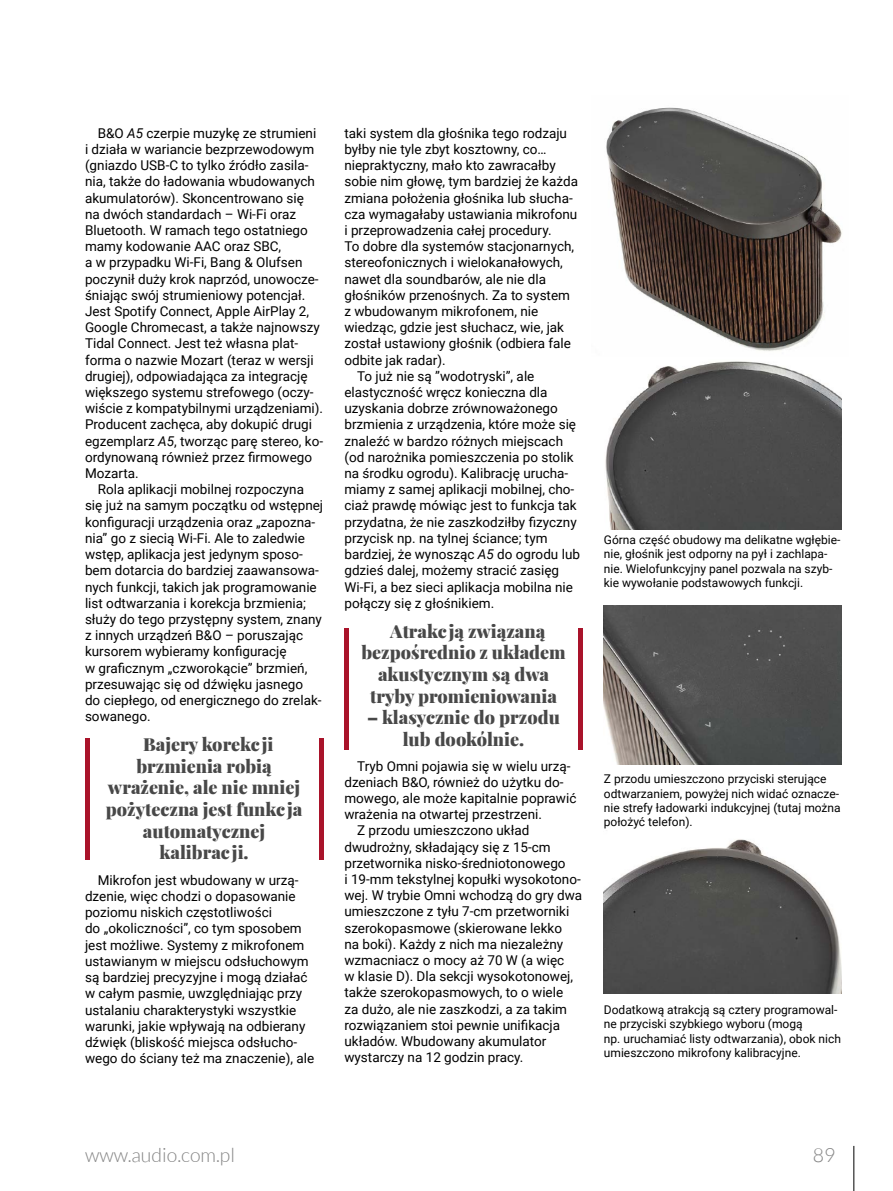
<style>
.page{position:relative;width:893px;height:1191px;background:#fff}
.page>*{position:absolute;margin:0;border:0;box-sizing:border-box;transform-origin:0 0}
.t1{font:300 19.5px "Lato";color:#858585}
.t2{font:900 18px/21.6px "Playfair Display";color:#484848;text-align:center}
.t3{font:13.5px/16.2px "Roboto";color:#000}
.t4{font:12px/14.4px "Roboto";color:#000}
.s1{font-style:italic}
</style>
<div class="page">
<hr style="left:854px;top:1145px;width:1px;height:46px;background:#000">
<hr style="left:85px;top:738px;width:4px;height:122px;background:#a9132a">
<hr style="left:319px;top:738px;width:4px;height:122px;background:#a9132a">
<div style="left:344px;top:628px;width:5px;height:122px;background:#a9132a"></div>
<div style="left:578px;top:628px;width:5px;height:122px;background:#a9132a"></div>
<img style="left:605px;top:361px;width:237px;height:168px">
<img style="left:604px;top:605px;width:238px;height:159px">
<img style="left:604px;top:839px;width:238px;height:154px">
<img style="left:606px;top:107px;width:236px;height:244px">
<p class="t3" style="left:85px;top:124px;width:240px;text-indent:13px">B&amp;O <span class="s1">A5</span> czerpie muzykę ze strumieni<br>i działa w wariancie bezprzewodowym (gniazdo USB-C to tylko źródło zasila&shy;nia, także do ładowania wbudowanych akumulatorów). Skoncentrowano się<br>na dwóch standardach – Wi-Fi oraz Bluetooth. W ramach tego ostatniego mamy kodowanie AAC oraz SBC,<br>a w przypadku Wi-Fi, Bang &amp; Olufsen poczynił duży krok naprzód, unowocze&shy;śniając swój strumieniowy potencjał.<br>Jest Spotify Connect, Apple AirPlay 2, Google Chromecast, a także najnowszy Tidal Connect. Jest też własna plat&shy;forma o nazwie Mozart (teraz w wersji drugiej), odpowiadająca za integrację większego systemu strefowego (oczy&shy;wiście z kompatybilnymi urządzeniami).<br>Producent zachęca, aby dokupić drugi egzemplarz <span class="s1">A5</span>, tworząc parę stereo, ko&shy;ordynowaną również przez firmowego Mozarta.</p>
<p class="t3" style="left:85px;top:481px;width:240px;text-indent:13px">Rola aplikacji mobilnej rozpoczyna się już na samym początku od wstępnej konfiguracji urządzenia oraz „zapozna&shy;nia” go z siecią Wi-Fi. Ale to zaledwie wstęp, aplikacja jest jedynym sposo&shy;bem dotarcia do bardziej zaawansowa&shy;nych funkcji, takich jak programowanie list odtwarzania i korekcja brzmienia; służy do tego przystępny system, znany z innych urządzeń B&amp;O – poruszając kursorem wybieramy konfigurację<br>w graficznym „czworokącie” brzmień, przesuwając się od dźwięku jasnego<br>do ciepłego, od energicznego do zrelak&shy;sowanego.</p>
<h2 class="t2" style="left:106px;top:732px;width:198px">Bajery korekcji brzmienia robią wrażenie, ale nie mniej pożyteczna jest funkcja automatycznej kalibracji.</h2>
<p class="t3" style="left:85px;top:871px;width:231px;text-indent:13px">Mikrofon jest wbudowany w urzą&shy;dzenie, więc chodzi o dopasowanie poziomu niskich częstotliwości<br>do „okoliczności”, co tym sposobem jest możliwe. Systemy z mikrofonem ustawianym w miejscu odsłuchowym są bardziej precyzyjne i mogą działać w całym pasmie, uwzględniając przy ustalaniu charakterystyki wszystkie warunki, jakie wpływają na odbierany dźwięk (bliskość miejsca odsłucho&shy;wego do ściany też ma znaczenie), ale</p>
<p class="t3" style="left:344px;top:124px;width:224px">taki system dla głośnika tego rodzaju</p>
<p class="t3" style="left:344px;top:140px;width:204px">byłby nie tyle zbyt kosztowny, co…</p>
<p class="t3" style="left:344px;top:157px;width:213px">niepraktyczny, mało kto zawracałby</p>
<p class="t3" style="left:344px;top:173px;width:235px">sobie nim głowę, tym bardziej że każda</p>
<p class="t3" style="left:344px;top:189px;width:230px">zmiana położenia głośnika lub słucha-</p>
<p class="t3" style="left:344px;top:205px;width:234px">cza wymagałaby ustawiania mikrofonu</p>
<p class="t3" style="left:344px;top:221px;width:209px">i przeprowadzenia całej procedury.</p>
<p class="t3" style="left:344px;top:238px;width:231px">To dobre dla systemów stacjonarnych,</p>
<p class="t3" style="left:344px;top:254px;width:220px">stereofonicznych i wielokanałowych,</p>
<p class="t3" style="left:344px;top:270px;width:203px">nawet dla soundbarów, ale nie dla</p>
<p class="t3" style="left:344px;top:286px;width:227px">głośników przenośnych. Za to system</p>
<p class="t3" style="left:344px;top:302px;width:195px">z wbudowanym mikrofonem, nie</p>
<p class="t3" style="left:344px;top:319px;width:221px">wiedząc, gdzie jest słuchacz, wie, jak</p>
<p class="t3" style="left:344px;top:335px;width:228px">został ustawiony głośnik (odbiera fale</p>
<p class="t3" style="left:344px;top:351px;width:103px">odbite jak radar).</p>
<p class="t3" style="left:357px;top:367px;width:179px">To już nie są ”wodotryski”, ale</p>
<p class="t3" style="left:344px;top:383px;width:205px">elastyczność wręcz konieczna dla</p>
<p class="t3" style="left:344px;top:400px;width:215px">uzyskania dobrze zrównoważonego</p>
<p class="t3" style="left:344px;top:416px;width:233px">brzmienia z urządzenia, które może się</p>
<p class="t3" style="left:344px;top:432px;width:220px">znaleźć w bardzo różnych miejscach</p>
<p class="t3" style="left:344px;top:448px;width:231px">(od narożnika pomieszczenia po stolik</p>
<p class="t3" style="left:344px;top:464px;width:225px">na środku ogrodu). Kalibrację urucha-</p>
<p class="t3" style="left:344px;top:481px;width:231px">miamy z samej aplikacji mobilnej, cho-</p>
<p class="t3" style="left:344px;top:497px;width:234px">ciaż prawdę mówiąc jest to funkcja tak</p>
<p class="t3" style="left:344px;top:513px;width:234px">przydatna, że nie zaszkodziłby fizyczny</p>
<p class="t3" style="left:344px;top:529px;width:205px">przycisk np. na tylnej ściance; tym</p>
<p class="t3" style="left:344px;top:545px;width:237px">bardziej, że wynosząc <span class="s1">A5</span> do ogrodu lub</p>
<p class="t3" style="left:344px;top:562px;width:216px">gdzieś dalej, możemy stracić zasięg</p>
<p class="t3" style="left:344px;top:578px;width:230px">Wi-Fi, a bez sieci aplikacja mobilna nie</p>
<p class="t3" style="left:344px;top:594px;width:151px">połączy się z głośnikiem.</p>
<h2 class="t2" style="left:361px;top:618px;width:206px">Atrakcją związaną bezpośrednio z układem akustycznym są dwa tryby promieniowania</h2>
<h2 class="t2" style="left:367px;top:705px;width:194px">– klasycznie do przodu lub dookólnie.</h2>
<p class="t3" style="left:357px;top:757px;width:215px">Tryb Omni pojawia się w wielu urzą-</p>
<p class="t3" style="left:344px;top:773px;width:221px">dzeniach B&amp;O, również do użytku do-</p>
<p class="t3" style="left:344px;top:789px;width:233px">mowego, ale może kapitalnie poprawić</p>
<p class="t3" style="left:344px;top:805px;width:199px">wrażenia na otwartej przestrzeni.</p>
<p class="t3" style="left:357px;top:822px;width:174px">Z przodu umieszczono układ</p>
<p class="t3" style="left:344px;top:838px;width:208px">dwudrożny, składający się z 15-cm</p>
<p class="t3" style="left:344px;top:854px;width:223px">przetwornika nisko-średniotonowego</p>
<p class="t3" style="left:344px;top:870px;width:238px">i 19-mm tekstylnej kopułki wysokotono-</p>
<p class="t3" style="left:344px;top:886px;width:239px">wej. W trybie Omni wchodzą do gry dwa</p>
<p class="t3" style="left:344px;top:903px;width:226px">umieszczone z tyłu 7-cm przetworniki</p>
<p class="t3" style="left:344px;top:919px;width:219px">szerokopasmowe (skierowane lekko</p>
<p class="t3" style="left:344px;top:935px;width:220px">na boki). Każdy z nich ma niezależny</p>
<p class="t3" style="left:344px;top:951px;width:221px">wzmacniacz o mocy aż 70 W (a więc</p>
<p class="t3" style="left:344px;top:967px;width:230px">w klasie D). Dla sekcji wysokotonowej,</p>
<p class="t3" style="left:344px;top:984px;width:220px">także szerokopasmowych, to o wiele</p>
<p class="t3" style="left:344px;top:1000px;width:224px">za dużo, ale nie zaszkodzi, a za takim</p>
<p class="t3" style="left:344px;top:1016px;width:217px">rozwiązaniem stoi pewnie unifikacja</p>
<p class="t3" style="left:344px;top:1032px;width:203px">układów. Wbudowany akumulator</p>
<p class="t3" style="left:344px;top:1048px;width:180px">wystarczy na 12 godzin pracy.</p>
<p class="t4" style="left:604px;top:532px;width:238px">Górna część obudowy ma delikatne wgłębie&shy;nie, głośnik jest odporny na pył i zachlapa&shy;nie. Wielofunkcyjny panel pozwala na szyb&shy;kie wywołanie podstawowych funkcji.</p>
<p class="t4" style="left:604px;top:771px;width:238px">Z przodu umieszczono przyciski sterujące odtwarzaniem, powyżej nich widać oznacze&shy;nie strefy ładowarki indukcyjnej (tutaj można położyć telefon).</p>
<p class="t4" style="left:604px;top:1002px;width:239px">Dodatkową atrakcją są cztery programowal&shy;ne przyciski szybkiego wyboru (mogą<br>np. uruchamiać listy odtwarzania), obok nich umieszczono mikrofony kalibracyjne.</p>
<h1 class="t1" style="left:85px;top:1144px;width:151px">www.audio.com.pl</h1>
<h1 class="t1" style="left:813px;top:1144px;width:24px">89</h1>
</div>
